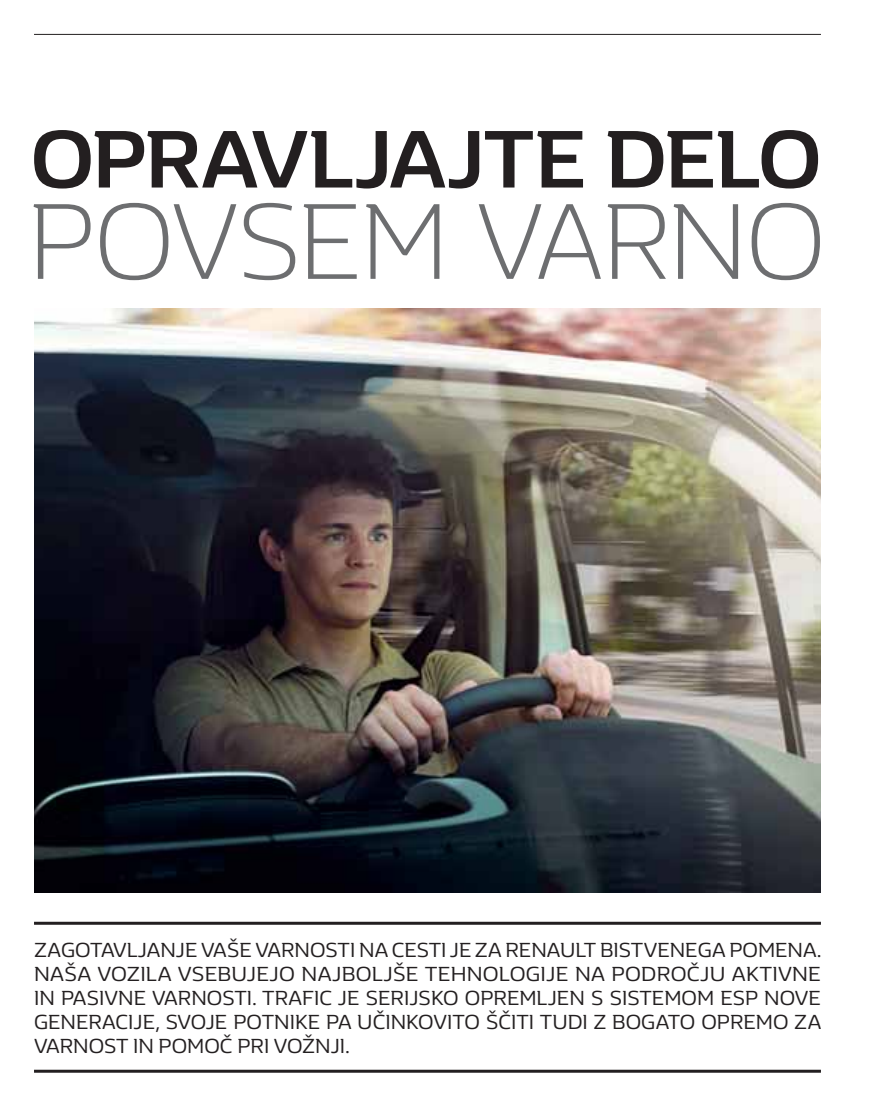
<style>
.page{position:relative;width:872px;height:1106px;background:#fff}
.page>*{position:absolute;margin:0;border:0;box-sizing:border-box;transform-origin:0 0}
.t1{font:300 111px "Renault Life";letter-spacing:-.03em;color:#6d6e70}
.t2{font:700 84px "Renault Life";letter-spacing:-.02em;color:#231f20}
.t3{font:21px/24px "Renault Life";color:#231f20;text-align:justify}
</style>
<div class="page">
<hr style="left:34px;top:34px;width:787px;height:1px;background:#231f20">
<img style="left:34px;top:308px;width:787px;height:584px">
<hr style="left:34px;top:921px;width:787px;height:3px;background:#231f20">
<hr style="left:34px;top:1069px;width:787px;height:3px;background:#231f20">
<h2 class="t2" style="left:31px;top:128px;width:792px">OPRAVLJAJTE DELO</h2>
<h1 class="t1" style="left:27px;top:200px;width:800px">POVSEM VARNO</h1>
<p class="t3" style="left:34px;top:939px;width:789px">ZAGOTAVLJANJE VAŠE VARNOSTI NA CESTI JE ZA RENAULT BISTVENEGA POMENA.<br>NAŠA VOZILA VSEBUJEJO NAJBOLJŠE TEHNOLOGIJE NA PODROČJU AKTIVNE IN PASIVNE VARNOSTI. TRAFIC JE SERIJSKO OPREMLJEN S SISTEMOM ESP NOVE GENERACIJE, SVOJE POTNIKE PA UČINKOVITO ŠČITI TUDI Z BOGATO OPREMO ZA VARNOST IN POMOČ PRI VOŽNJI.</p>
</div>
